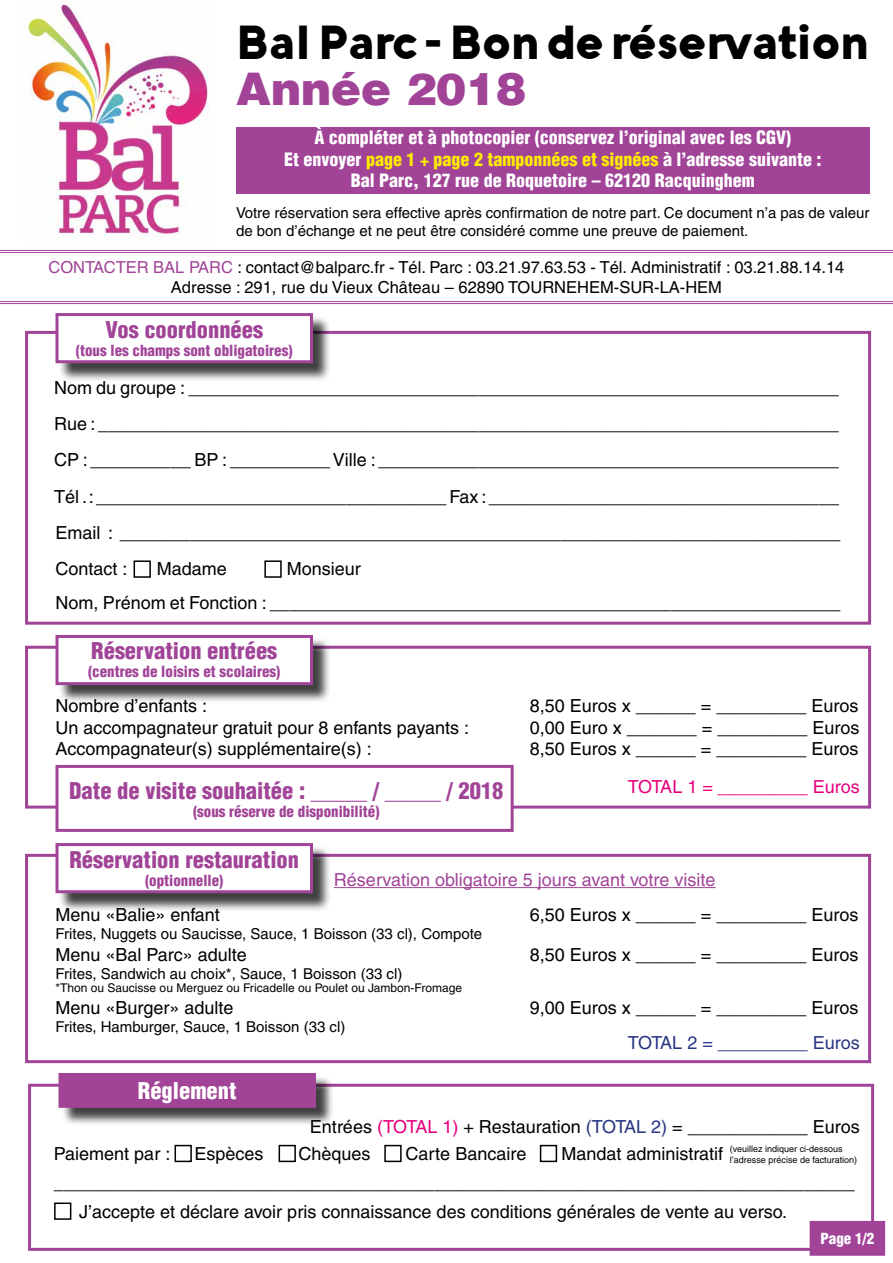
<style>
.page{position:relative;width:893px;height:1263px;background:#fff}
.page>*{position:absolute;margin:0;border:0;box-sizing:border-box;transform-origin:0 0}
.t1{font:900 46.5px "Aquawax";color:#000}
.t2{font:900 45px "Helvetica LT";color:#a14498}
.t3{font:900 condensed 22.5px "Helvetica LT";color:#a14498}
.t4{font:900 condensed 22.5px "Helvetica LT";color:#fff}
.t5{font:18px/36.3px "Helvetica";color:#000}
.t6{font:900 condensed 18px/21.6px "Helvetica LT";color:#fff;text-align:center}
.t7{font:18px "Helvetica";color:#a14498}
.t8{font:18px "Helvetica";color:#e6007d}
.t9{font:18px "Helvetica";color:#283583}
.t10{font:16.5px/19.8px "Helvetica";color:#000;text-align:center}
.t11{font:15px/18px "Helvetica";color:#000}
.t12{font:900 condensed 15px "Helvetica LT";color:#a14498}
.t13{font:900 condensed 15px "Helvetica LT";color:#fff}
.t14{font:12px "Helvetica";color:#000}
.t15{font:9px/10.8px "Helvetica";color:#000}
.s1{color:#ffed00}
.s2{color:#a14498}
.s3{color:#e6007d}
.s4{color:#283583}
</style>
<div class="page">
<img style="left:24px;top:2px;width:185px;height:238px">
<div style="left:236px;top:126px;width:634px;height:67px;background:#a14498"></div>
<hr style="left:0;top:250px;width:893px;height:1px;background:#a14498">
<hr style="left:0;top:252px;width:893px;height:1px;background:#a14498">
<hr style="left:0;top:301px;width:893px;height:1px;background:#a14498">
<hr style="left:0;top:303px;width:893px;height:1px;background:#a14498">
<div style="left:25px;top:331px;width:846px;height:294px;border:3px solid #a14498"></div>
<div style="left:58px;top:315px;width:274px;height:67px;background:#000;opacity:.75"></div>
<div style="left:57px;top:315px;width:254px;height:47px;background:#fff"></div>
<div style="left:56px;top:313px;width:257px;height:50px;border:3px solid #a14498"></div>
<div style="left:134px;top:560px;width:17px;height:18px;border:2px solid #000"></div>
<div style="left:264px;top:560px;width:18px;height:18px;border:2px solid #000"></div>
<div style="left:25px;top:646px;width:846px;height:162px;border:3px solid #a14498"></div>
<div style="left:58px;top:637px;width:274px;height:67px;background:#000;opacity:.75"></div>
<div style="left:57px;top:636px;width:254px;height:48px;background:#fff"></div>
<div style="left:56px;top:635px;width:257px;height:50px;border:3px solid #a14498"></div>
<div style="left:25px;top:854px;width:846px;height:209px;border:3px solid #a14498"></div>
<div style="left:58px;top:845px;width:274px;height:67px;background:#000;opacity:.75"></div>
<div style="left:57px;top:844px;width:254px;height:48px;background:#fff"></div>
<div style="left:56px;top:843px;width:257px;height:50px;border:3px solid #a14498"></div>
<hr style="left:334px;top:887px;width:382px;height:1px;background:#a14498">
<div style="left:56px;top:765px;width:458px;height:67px;background:#fff;border:3px solid #a14498"></div>
<div style="left:28px;top:1084px;width:846px;height:167px;border:3px solid #a14498"></div>
<div style="left:61px;top:1075px;width:274px;height:51px;background:#000;opacity:.75"></div>
<div style="left:60px;top:1074px;width:254px;height:32px;background:#a14498"></div>
<div style="left:59px;top:1073px;width:257px;height:35px;border:3px solid #a14498"></div>
<div style="left:175px;top:1145px;width:17px;height:17px;border:2px solid #000"></div>
<div style="left:279px;top:1145px;width:17px;height:17px;border:2px solid #000"></div>
<div style="left:384px;top:1145px;width:18px;height:17px;border:2px solid #000"></div>
<div style="left:540px;top:1145px;width:17px;height:17px;border:2px solid #000"></div>
<div style="left:54px;top:1202px;width:17px;height:18px;border:2px solid #000"></div>
<div style="left:811px;top:1222px;width:73px;height:32px;background:#a14498"></div>
<div style="left:810px;top:1221px;width:75px;height:35px;border:3px solid #a14498"></div>
<h1 class="t1" style="left:236px;top:10px;width:635px">Bal Parc - Bon de réservation</h1>
<h2 class="t2" style="left:236px;top:60px;width:292px">Année 2018</h2>
<p class="t6" style="left:284px;top:127px;width:539px">À compléter et à photocopier (conservez l’original avec les CGV)<br>Et envoyer <span class="s1">page 1 + page 2 tamponnées et signées</span> à l’adresse suivante :<br>Bal Parc, 127 rue de Roquetoire – 62120 Racquinghem</p>
<p class="t11" style="left:236px;top:204px;width:635px">Votre réservation sera effective après confirmation de notre part. Ce document n’a pas de valeur de bon d’échange et ne peut être considéré comme une preuve de paiement.</p>
<p class="t10" style="left:49px;top:257px;width:797px"><span class="s2">CONTACTER BAL PARC</span> : contact@balparc.fr - Tél. Parc : 03.21.97.63.53 - Tél. Administratif : 03.21.88.14.14<br>Adresse : 291, rue du Vieux Château – 62890 TOURNEHEM-SUR-LA-HEM</p>
<p class="t3" style="left:105px;top:315px;width:159px">Vos coordonnées</p>
<p class="t12" style="left:76px;top:341px;width:218px">(tous les champs sont obligatoires)</p>
<p class="t5" style="left:54px;top:369px;width:788px;text-align:justify">Nom du groupe : _________________________________________________________________ Rue : __________________________________________________________________________ CP : __________ BP : __________ Ville : ______________________________________________ Tél . : ___________________________________ Fax : ___________________________________ Email : ________________________________________________________________________ Contact :</p>
<p class="t5" style="left:56px;top:552px;width:786px;line-height:34px;text-indent:231px">Monsieur<br>Nom, Prénom et Fonction : _________________________________________________________</p>
<p class="t3" style="left:91px;top:637px;width:187px">Réservation entrées</p>
<p class="t12" style="left:88px;top:662px;width:194px">(centres de loisirs et scolaires)</p>
<p class="t5" style="left:56px;top:695px;width:415px;line-height:21.6px">Nombre d’enfants :<br>Un accompagnateur gratuit pour 8 enfants payants :<br>Accompagnateur(s) supplémentaire(s) :</p>
<p class="t5" style="left:530px;top:695px;width:331px;line-height:21.6px;text-align:justify">8,50 Euros x ______ = _________ Euros 0,00 Euro x _______ = _________ Euros 8,50 Euros x ______ = _________ Euros</p>
<p class="t8" style="left:628px;top:776px;width:234px">TOTAL 1 = _________ Euros</p>
<p class="t5" style="left:157px;top:551px;width:72px">Madame</p>
<p class="t3" style="left:69px;top:776px;width:436px">Date de visite souhaitée : _____ / _____ / 2018</p>
<p class="t12" style="left:193px;top:802px;width:188px">(sous réserve de disponibilité)</p>
<p class="t3" style="left:69px;top:845px;width:231px">Réservation restauration</p>
<p class="t12" style="left:145px;top:870px;width:80px">(optionnelle)</p>
<p class="t5" style="left:56px;top:896px;width:166px">Menu «Balie» enfant</p>
<p class="t11" style="left:56px;top:925px;width:428px">Frites, Nuggets ou Saucisse, Sauce, 1 Boisson (33 cl), Compote</p>
<p class="t5" style="left:56px;top:936px;width:193px">Menu «Bal Parc» adulte</p>
<p class="t11" style="left:56px;top:964px;width:348px">Frites, Sandwich au choix*, Sauce, 1 Boisson (33 cl)</p>
<p class="t14" style="left:56px;top:981px;width:408px">*Thon ou Saucisse ou Merguez ou Fricadelle ou Poulet ou Jambon-Fromage</p>
<p class="t5" style="left:56px;top:989px;width:179px">Menu «Burger» adulte</p>
<p class="t11" style="left:56px;top:1017px;width:291px">Frites, Hamburger, Sauce, 1 Boisson (33 cl)</p>
<p class="t7" style="left:334px;top:869px;width:383px">Réservation obligatoire 5 jours avant votre visite</p>
<p class="t5" style="left:530px;top:896px;width:330px">6,50 Euros x ______ = _________ Euros</p>
<p class="t5" style="left:530px;top:936px;width:330px">8,50 Euros x ______ = _________ Euros</p>
<p class="t5" style="left:530px;top:989px;width:330px">9,00 Euros x ______ = _________ Euros</p>
<p class="t9" style="left:628px;top:1032px;width:234px">TOTAL 2 = _________ Euros</p>
<p class="t4" style="left:138px;top:1076px;width:100px">Réglement</p>
<p class="t5" style="left:310px;top:1109px;width:551px">Entrées <span class="s3">(TOTAL 1)</span> + Restauration <span class="s4">(TOTAL 2)</span> = ____________ Euros</p>
<p class="t15" style="left:730px;top:1144px;width:129px">(veuillez indiquer ci-dessous l’adresse précise de facturation)</p>
<p class="t5" style="left:79px;top:1193px;width:709px">J’accepte et déclare avoir pris connaissance des conditions générales de vente au verso.</p>
<p class="t13" style="left:820px;top:1229px;width:55px">Page 1/2</p>
<p class="t5" style="left:54px;top:1135px;width:118px">Paiement par :</p>
<p class="t5" style="left:194px;top:1135px;width:71px">Espèces</p>
<p class="t5" style="left:299px;top:1135px;width:74px">Chèques</p>
<p class="t5" style="left:406px;top:1135px;width:122px">Carte Bancaire</p>
<p class="t5" style="left:54px;top:1139px;width:802px;line-height:29.1px;text-indent:507px">Mandat administratif ________________________________________________________________________________</p>
</div>
